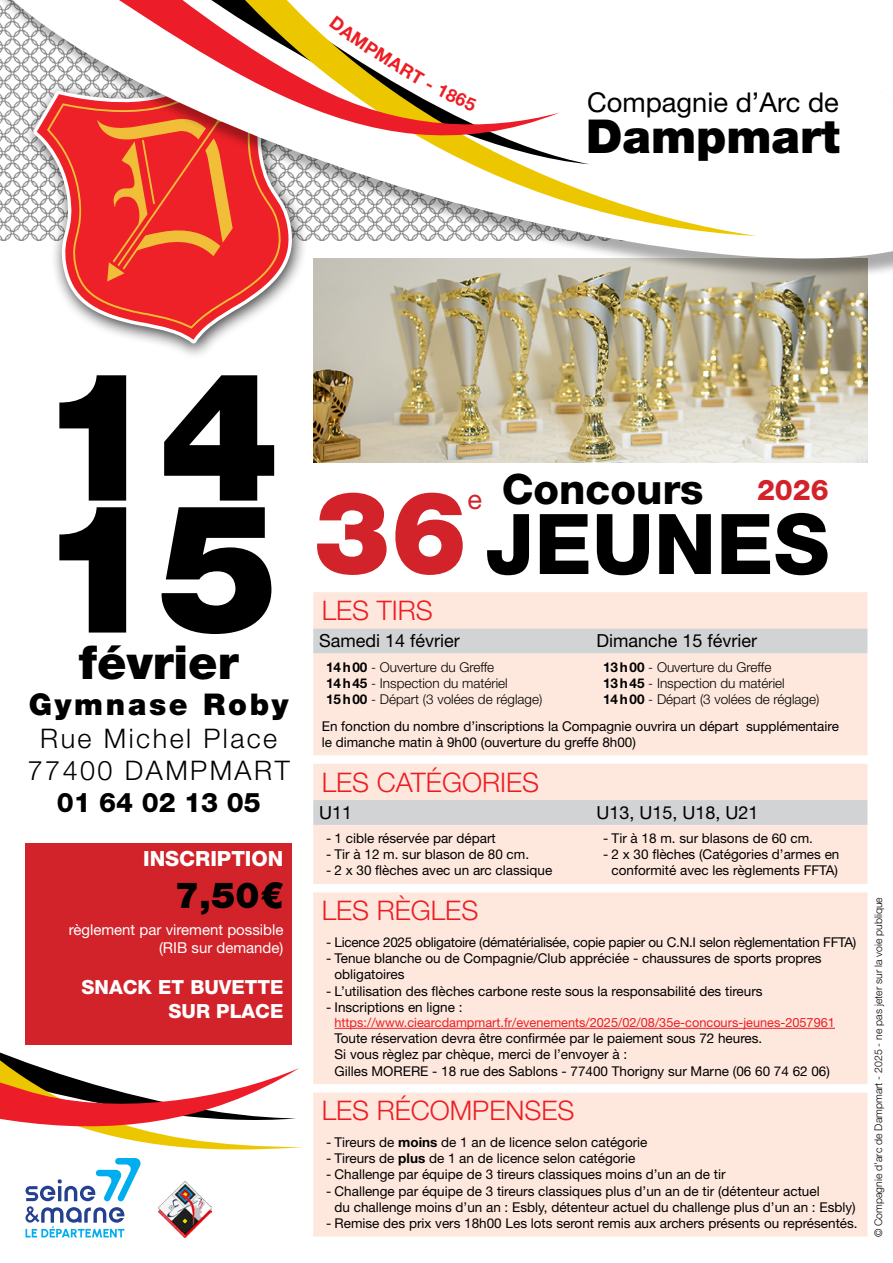
<style>
.page{position:relative;width:893px;height:1263px;background:#fff}
.page>*{position:absolute;margin:0;border:0;box-sizing:border-box;transform-origin:0 0}
.t1{font:900 180px/132px "Helvetica Neue LT Std";color:#000}
.t2{font:800 83.85px "Helvetica Neue LT Std";color:#000}
.t3{font:900 46.8px "Helvetica Neue LT Std";color:#000}
.t4{font:800 41.85px "Helvetica Neue LT Std";color:#000}
.t5{font:900 36px "Helvetica Neue LT Std";color:#000}
.t6{font:900 30px "Helvetica Neue LT Std";letter-spacing:.09em;color:#000}
.t7{font:800 28.5px "Helvetica Neue LT Std";color:#d2232a}
.t8{font:27.3px "Helvetica Neue LT Std";color:#000}
.t9{font:27.3px "Helvetica Neue LT Std";color:#d2232a}
.t10{font:300 27px "Helvetica Neue LT Std";color:#ed1d24}
.t11{font:300 27px/32.4px "Helvetica Neue LT Std";letter-spacing:.09em;color:#000;text-align:center}
.t12{font:800 27px "Helvetica Neue LT Std";color:#000}
.t13{font:800 21px "Helvetica Neue LT Std";color:#fff}
.t14{font:800 19.5px/23.4px "Helvetica Neue LT Std";color:#fff;text-align:right}
.t15{font:18px "Helvetica Neue LT Std";color:#000}
.t16{font:15px/18px "Helvetica Neue LT Std";color:#fff;text-align:right}
.t17{font:13.5px/16.2px "Helvetica Neue LT Std";color:#000}
.t18{font:300 13.5px/16.2px "Helvetica Neue LT Std";color:#000}
.t19{font:13.5px "Helvetica Neue LT Std";letter-spacing:-.02em;color:#000}
.t20{font:12.75px "Helvetica Neue LT Std";color:#ed1d24}
.t21{font:300 10.5px "Helvetica Neue LT Std";color:#000}
.s1{font-weight:900;font-size:115.5px;color:#d2232a}
.s2{font-weight:700}
</style>
<div class="page">
<img style="left:159px;top:1181px;width:53px;height:56px">
<svg style="left:104px;top:280px;width:189px;height:64px"></svg>
<svg style="left:57px;top:280px;width:227px;height:49px;fill:#ed2127"></svg>
<img style="left:313px;top:280px;width:554px;height:182px">
<div style="left:26px;top:843px;width:266px;height:201px;background:#d2232a"></div>
<svg style="left:26px;top:1181px;width:107px;height:56px"></svg>
<div style="left:313px;top:592px;width:554px;height:644px;background:#fee7dc"></div>
<svg style="left:313px;top:628px;width:554px;height:197px;fill:#fee7dc"></svg>
<hr style="left:334px;top:1028px;width:501px;height:1px;background:#ed1d24">
<svg style="left:0;top:981px;width:299px;height:200px"></svg>
<svg style="left:0;top:0;width:893px;height:280px"></svg>
<svg style="left:182px;top:0;width:575px;height:236px"></svg>
<svg style="left:9px;top:0;width:551px;height:192px"></svg>
<svg style="left:320px;top:16px;width:162px;height:98px"></svg>
<h3 class="t8" style="left:587px;top:86px;width:253px">Compagnie d’Arc de</h3>
<h3 class="t3" style="left:586px;top:108px;width:255px">Dampmart</h3>
<h1 class="t1" style="left:39px;top:370px;width:242px">14<br>15</h1>
<h3 class="t3" style="left:79px;top:634px;width:161px">février</h3>
<h3 class="t6" style="left:29px;top:686px;width:261px">Gymnase Roby</h3>
<h3 class="t11" style="left:28px;top:721px;width:263px">Rue Michel Place<br>77400 DAMPMART</h3>
<h3 class="t12" style="left:57px;top:787px;width:206px">01 64 02 13 05</h3>
<h3 class="t13" style="left:143px;top:846px;width:142px">INSCRIPTION</h3>
<h3 class="t5" style="left:175px;top:874px;width:110px">7,50€</h3>
<p class="t16" style="left:69px;top:920px;width:216px">règlement par virement possible (RIB sur demande)</p>
<h3 class="t14" style="left:82px;top:975px;width:203px">SNACK ET BUVETTE<br>SUR PLACE</h3>
<h3 class="t4" style="left:502px;top:464px;width:203px">Concours</h3>
<h3 class="t7" style="left:757px;top:473px;width:73px">2026</h3>
<h2 class="t2" style="left:313px;top:494px;width:518px"><span class="s1">36</span> JEUNES</h2>
<h3 class="t9" style="left:468px;top:483px;width:16px">e</h3>
<h3 class="t10" style="left:322px;top:594px;width:113px">LES TIRS</h3>
<h3 class="t15" style="left:319px;top:630px;width:142px">Samedi 14 février</h3>
<h3 class="t15" style="left:596px;top:630px;width:162px">Dimanche 15 février</h3>
<p class="t18" style="left:326px;top:658px;width:218px"><span class="s2">14h00</span> - Ouverture du Greffe<br><span class="s2">14h45</span> - Inspection du matériel<br><span class="s2">15h00</span> - Départ (3 volées de réglage)</p>
<p class="t18" style="left:603px;top:658px;width:218px"><span class="s2">13h00</span> - Ouverture du Greffe<br><span class="s2">13h45</span> - Inspection du matériel<br><span class="s2">14h00</span> - Départ (3 volées de réglage)</p>
<p class="t17" style="left:322px;top:717px;width:519px">En fonction du nombre d’inscriptions la Compagnie ouvrira un départ supplémentaire le dimanche matin à 9h00 (ouverture du greffe 8h00)</p>
<h3 class="t10" style="left:322px;top:765px;width:219px">LES CATÉGORIES</h3>
<h3 class="t15" style="left:319px;top:802px;width:35px">U11</h3>
<h3 class="t15" style="left:596px;top:802px;width:164px">U13, U15, U18, U21</h3>
<p class="t17" style="left:326px;top:830px;width:171px">- 1 cible réservée par départ</p>
<p class="t17" style="left:326px;top:846px;width:205px">- Tir à 12 m. sur blason de 80 cm.</p>
<p class="t17" style="left:326px;top:862px;width:228px">- 2 x 30 flèches avec un arc classique</p>
<p class="t17" style="left:603px;top:830px;width:211px">- Tir à 18 m. sur blasons de 60 cm.</p>
<p class="t17" style="left:603px;top:846px;width:238px;text-align:center">- 2 x 30 flèches (Catégories d’armes en conformité avec les règlements FFTA)</p>
<h3 class="t10" style="left:322px;top:894px;width:158px">LES RÈGLES</h3>
<p class="t19" style="left:326px;top:934px;width:532px">- Licence 2025 obligatoire (dématérialisée, copie papier ou C.N.I selon règlementation FFTA)</p>
<p class="t17" style="left:334px;top:950px;width:489px;text-indent:-9px">- Tenue blanche ou de Compagnie/Club appréciée - chaussures de sports propres obligatoires</p>
<p class="t17" style="left:326px;top:982px;width:438px">- L’utilisation des flèches carbone reste sous la responsabilité des tireurs</p>
<p class="t17" style="left:326px;top:999px;width:138px">- Inscriptions en ligne :</p>
<p class="t20" style="left:334px;top:1015px;width:502px">https://www.ciearcdampmart.fr/evenements/2025/02/08/35e-concours-jeunes-2057961</p>
<p class="t17" style="left:334px;top:1030px;width:497px">Toute réservation devra être confirmée par le paiement sous 72 heures.<br>Si vous règlez par chèque, merci de l’envoyer à :<br>Gilles MORERE - 18 rue des Sablons - 77400 Thorigny sur Marne (06 60 74 62 06)</p>
<h3 class="t10" style="left:322px;top:1094px;width:254px">LES RÉCOMPENSES</h3>
<p class="t17" style="left:326px;top:1134px;width:323px">- Tireurs de <span class="s2">moins</span> de 1 an de licence selon catégorie</p>
<p class="t17" style="left:326px;top:1150px;width:311px">- Tireurs de <span class="s2">plus</span> de 1 an de licence selon catégorie</p>
<p class="t17" style="left:326px;top:1166px;width:401px">- Challenge par équipe de 3 tireurs classiques moins d’un an de tir</p>
<p class="t17" style="left:334px;top:1182px;width:523px;text-indent:-9px">- Challenge par équipe de 3 tireurs classiques plus d’un an de tir (détenteur actuel<br>du challenge moins d’un an : Esbly, détenteur actuel du challenge plus d’un an : Esbly)</p>
<p class="t17" style="left:326px;top:1215px;width:533px">- Remise des prix vers 18h00 Les lots seront remis aux archers présents ou représentés.</p>
<p class="t21" style="left:872px;top:1237px;width:342px;rotate:-90deg">© Compagnie d’arc de Dampmart - 2025 - ne pas jeter sur la voie publique</p>
</div>
